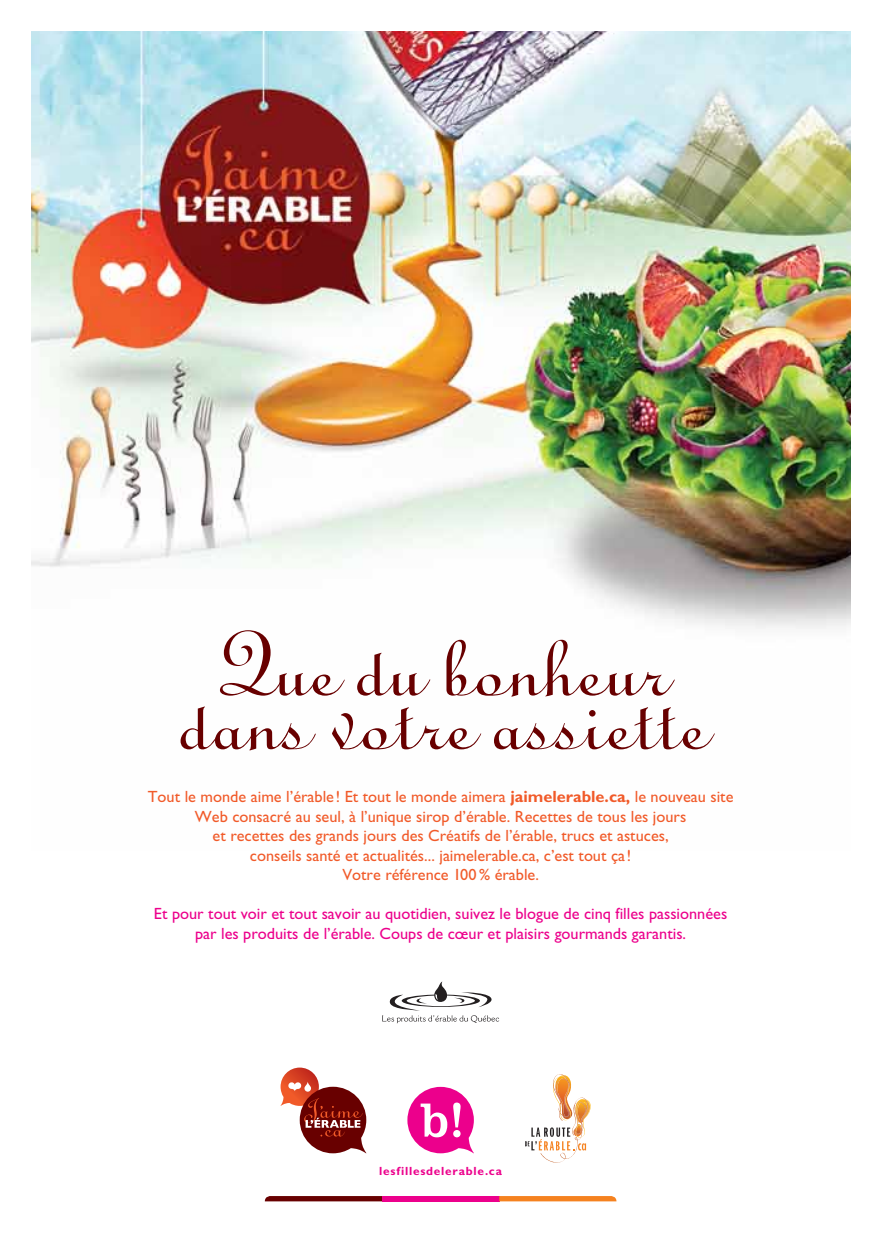
<style>
.page{position:relative;width:882px;height:1260px;background:#fff}
.page>*{position:absolute;margin:0;border:0;box-sizing:border-box;transform-origin:0 0}
.t1{font:102.55px "Linoscript";color:#680000}
.t2{font:16.28px/19.6px "Gill Sans";color:#f15a29;text-align:center}
.t3{font:16.28px/19.6px "Gill Sans";color:#ec008c;text-align:center}
.t4{font:700 11.9px "Gill Sans";letter-spacing:.065em;color:#ec008c}
.s1{font-weight:700}
</style>
<div class="page">
<img style="left:31px;top:32px;width:819px;height:597px">
<svg style="left:281px;top:1068px;width:85px;height:85px"></svg>
<svg style="left:407px;top:1087px;width:67px;height:66px"></svg>
<svg style="left:265px;top:1196px;width:117px;height:5px"></svg>
<div style="left:382px;top:1196px;width:117px;height:5px;background:#ec008c"></div>
<svg style="left:499px;top:1196px;width:117px;height:5px"></svg>
<svg style="left:525px;top:1074px;width:66px;height:89px"></svg>
<svg style="left:382px;top:982px;width:117px;height:41px"></svg>
<h1 class="t1" style="left:216px;top:612px;width:451px">Que du bonheur</h1>
<h1 class="t1" style="left:176px;top:666px;width:531px">dans votre assiette</h1>
<p class="t2" style="left:148px;top:787px;width:587px">Tout le monde aime l’érable! Et tout le monde aimera <span class="s1">jaimelerable.ca,</span> le nouveau site Web consacré au seul, à l’unique sirop d’érable. Recettes de tous les jours<br>et recettes des grands jours des Créatifs de l’érable, trucs et astuces,<br>conseils santé et actualités... jaimelerable.ca, c’est tout ça !<br>Votre référence 100 % érable.</p>
<p class="t3" style="left:154px;top:904px;width:575px">Et pour tout voir et tout savoir au quotidien, suivez le blogue de cinq filles passionnées par les produits de l’érable. Coups de cœur et plaisirs gourmands garantis.</p>
<p class="t4" style="left:379px;top:1164px;width:124px">lesfillesdelerable.ca</p>
</div>
